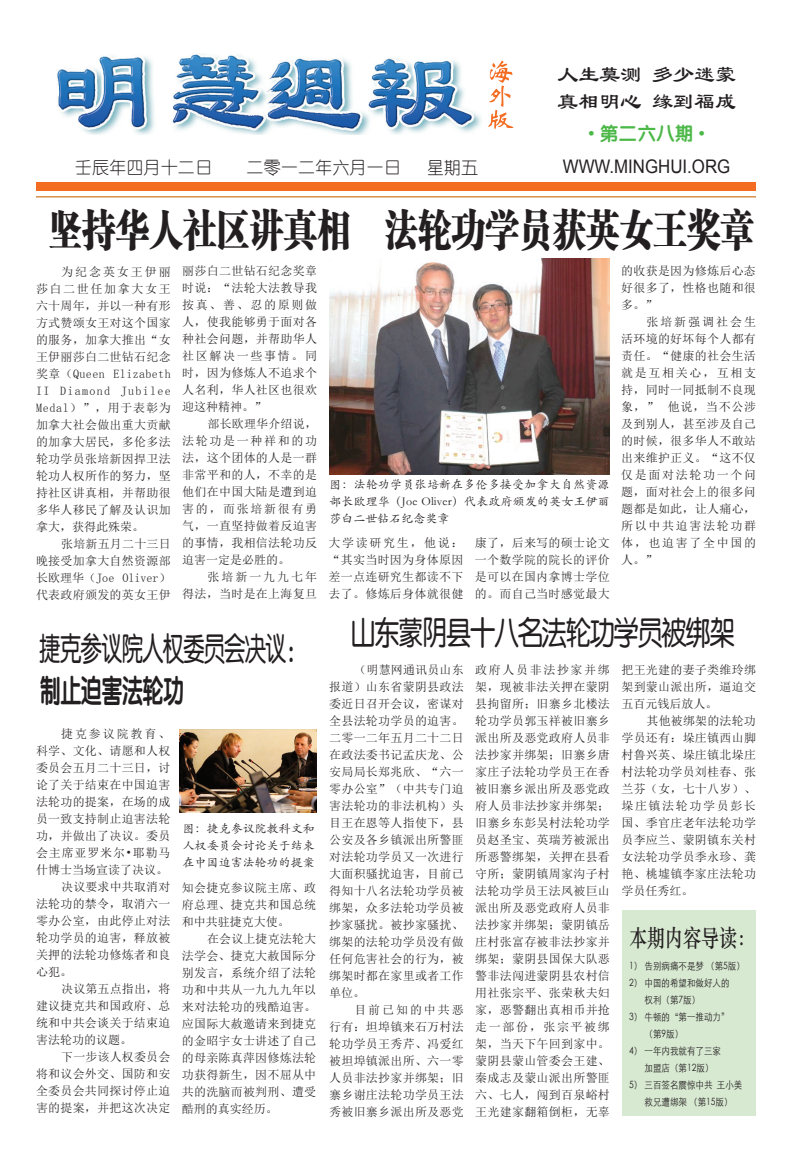
<style>
.page{position:relative;width:792px;height:1152px;background:#fff}
.page>*{position:absolute;margin:0;border:0;box-sizing:border-box;transform-origin:0 0}
.t1{font:43.2px "FZCSJW GB1 0";color:#231f20;scale:.78 1}
.t2{font:32.4px "FZY3 JW GB1 0";letter-spacing:-.05em;color:#231f20;scale:.78 1}
.t3{font:32.4px "FZY3 JW GB1 0";letter-spacing:-.05em;color:#231f20;scale:.67 1}
.t4{font:32.4px "FZY4 JW GB1 0";letter-spacing:-.05em;color:#231f20;scale:.67 1}
.t5{font:24px "ST Zhongsong";color:#231f20;scale:.75 1}
.t6{font:23.4px/26.5px "Li Su";color:#231f20;scale:.9 1}
.t7{font:18.7px "Arial";color:#231f20;scale:.9 1}
.t8{font:18.7px "FZY4 JW GB1 0";color:#4cb848}
.t9{font:17.2px "You Yuan";color:#231f20}
.t10{font:12px/17px "Sim Sun";letter-spacing:.02em;color:#231f20;text-align:justify}
.t11{font:12px/17px "ST Kaiti";color:#231f20;text-align:justify}
.t12{font:12px "Sim Sun";color:#231f20}
.t13{font:12px "Sim Sun";letter-spacing:.07em;color:#231f20}
.t14{font:12px "Sim Sun";letter-spacing:.155em;color:#231f20}
.t15{font:10px "ST Xihei";color:#231f20;scale:.85 1}
.s1{font-family:"Arial"}
</style>
<div class="page">
<div style="left:622px;top:910px;width:134px;height:206px;background:#d8e9d2"></div>
<hr style="left:36px;top:196px;width:720px;height:1px;background:#d06f18">
<div style="left:36px;top:182px;width:720px;height:9px;background:#f36c21"></div>
<svg style="left:488px;top:61px;width:25px;height:68px"></svg>
<img style="left:57px;top:54px;width:424px;height:80px">
<img style="left:329px;top:259px;width:280px;height:216px">
<img style="left:180px;top:729px;width:136px;height:84px">
<h3 class="t6" style="left:557px;top:61px;width:200px">人生莫测 多少迷蒙真相明心 缘到福成</h3>
<h3 class="t9" style="left:75px;top:158px;width:139px">壬辰年四月十二日</h3>
<h3 class="t9" style="left:247px;top:158px;width:156px">二零一二年六月一日</h3>
<h3 class="t9" style="left:427px;top:158px;width:53px">星期五</h3>
<h3 class="t8" style="left:588px;top:122px;width:118px"><span class="s1">•</span> 第二六八期 <span class="s1">•</span></h3>
<h3 class="t7" style="left:563px;top:154px;width:188px">WWW.MINGHUI.ORG</h3>
<h1 class="t1" style="left:49px;top:205px;width:906px">坚持华人社区讲真相　法轮功学员获英女王奖章</h1>
<p class="t10" style="left:36px;top:263px;width:136px;text-indent:25px">为纪念英女王伊丽莎白二世任加拿大女王六十周年，并以一种有形方式赞颂女王对这个国家的服务，加拿大推出“女王伊丽莎白二世钻石纪念奖章（Queen Elizabeth II Diamond Jubilee Medal）”，用于表彰为加拿大社会做出重大贡献的加拿大居民，多伦多法轮功学员张培新因捍卫法轮功人权所作的努力，坚持社区讲真相，并帮助很多华人移民了解及认识加拿大，获得此殊荣。</p>
<p class="t10" style="left:36px;top:535px;width:136px;text-indent:25px">张培新五月二十三日晚接受加拿大自然资源部长欧理华（Joe Oliver）代表政府颁发的英女王伊</p>
<p class="t10" style="left:182px;top:263px;width:136px">丽莎白二世钻石纪念奖章时说：“法轮大法教导我按真、善、忍的原则做人，使我能够勇于面对各种社会问题，并帮助华人社区解决一些事情。同时，因为修炼人不追求个人名利，华人社区也很欢迎这种精神。”</p>
<p class="t10" style="left:182px;top:416px;width:136px;text-indent:25px">部长欧理华介绍说，法轮功是一种祥和的功法，这个团体的人是一群非常平和的人，不幸的是他们在中国大陆是遭到迫害的，而张培新很有勇气，一直坚持做着反迫害的事情，我相信法轮功反迫害一定是必胜的。</p>
<p class="t10" style="left:182px;top:569px;width:136px;text-align:right">张培新一九九七年<br>得法，当时是在上海复旦</p>
<h2 class="t3" style="left:40px;top:632px;width:401px">捷克参议院人权委员会决议：</h2>
<h2 class="t4" style="left:40px;top:671px;width:218px">制止迫害法轮功</h2>
<p class="t14" style="left:61px;top:727px;width:111px">捷克参议院教育、</p>
<p class="t10" style="left:36px;top:742px;width:136px">科学、文化、请愿和人权</p>
<p class="t10" style="left:36px;top:759px;width:136px">委员会五月二十三日，讨</p>
<p class="t10" style="left:36px;top:776px;width:136px">论了关于结束在中国迫害</p>
<p class="t10" style="left:36px;top:793px;width:136px">法轮功的提案，在场的成</p>
<p class="t10" style="left:36px;top:810px;width:136px">员一致支持制止迫害法轮</p>
<p class="t10" style="left:36px;top:827px;width:136px">功，并做出了决议。委员</p>
<p class="t13" style="left:36px;top:846px;width:136px">会主席亚罗米尔•耶勒马</p>
<p class="t12" style="left:36px;top:863px;width:133px">什博士当场宣读了决议。</p>
<p class="t10" style="left:61px;top:878px;width:111px">决议要求中共取消对</p>
<p class="t10" style="left:36px;top:895px;width:136px">法轮功的禁令，取消六一</p>
<p class="t10" style="left:36px;top:912px;width:136px">零办公室，由此停止对法</p>
<p class="t10" style="left:36px;top:929px;width:136px">轮功学员的迫害，释放被</p>
<p class="t10" style="left:36px;top:946px;width:136px">关押的法轮功修炼者和良</p>
<p class="t10" style="left:36px;top:963px;width:38px">心犯。</p>
<p class="t10" style="left:61px;top:980px;width:111px">决议第五点指出，将</p>
<p class="t10" style="left:36px;top:997px;width:136px">建议捷克共和国政府、总</p>
<p class="t10" style="left:36px;top:1014px;width:136px">统和中共会谈关于结束迫</p>
<p class="t12" style="left:36px;top:1033px;width:97px">害法轮功的议题。</p>
<p class="t10" style="left:61px;top:1048px;width:111px">下一步该人权委员会</p>
<p class="t10" style="left:36px;top:1065px;width:136px">将和议会外交、国防和安</p>
<p class="t10" style="left:36px;top:1082px;width:136px">全委员会共同探讨停止迫</p>
<p class="t10" style="left:36px;top:1099px;width:136px">害的提案，并把这次决定</p>
<p class="t11" style="left:183px;top:819px;width:133px">图：捷克参议院教科文和人权委员会讨论关于结束在中国迫害法轮功的提案</p>
<p class="t10" style="left:182px;top:879px;width:136px">知会捷克参议院主席、政府总理、捷克共和国总统和中共驻捷克大使。</p>
<p class="t10" style="left:182px;top:930px;width:136px;text-indent:25px">在会议上捷克法轮大法学会、捷克大赦国际分别发言，系统介绍了法轮功和中共从一九九九年以来对法轮功的残酷迫害。应国际大赦邀请来到捷克的金昭宇女士讲述了自己的母亲陈真萍因修炼法轮功获得新生，因不屈从中共的洗脑而被判刑、遭受酷刑的真实经历。</p>
<p class="t11" style="left:329px;top:476px;width:282px">图：法轮功学员张培新在多伦多接受加拿大自然资源部长欧理华（Joe Oliver）代表政府颁发的英女王伊丽莎白二世钻石纪念奖章</p>
<p class="t10" style="left:329px;top:535px;width:136px">大学读研究生，他说：“其实当时因为身体原因差一点连研究生都读不下去了。修炼后身体就很健</p>
<p class="t10" style="left:475px;top:535px;width:136px">康了，后来写的硕士论文一个数学院的院长的评价是可以在国内拿博士学位的。而自己当时感觉最大</p>
<p class="t10" style="left:621px;top:263px;width:136px">的收获是因为修炼后心态好很多了，性格也随和很多。”</p>
<p class="t10" style="left:621px;top:314px;width:136px;text-indent:25px">张培新强调社会生活环境的好坏每个人都有责任。“健康的社会生活就是互相关心，互相支持，同时一同抵制不良现象，” 他说，当不公涉及到别人，甚至涉及自己的时候，很多华人不敢站出来维护正义。“这不仅仅是面对法轮功一个问题，面对社会上的很多问题都是如此，让人痛心，所以中共迫害法轮功群体，也迫害了全中国的人。”</p>
<h2 class="t2" style="left:350px;top:616px;width:494px">山东蒙阴县十八名法轮功学员被绑架</h2>
<p class="t10" style="left:329px;top:661px;width:136px;text-indent:25px">（明慧网通讯员山东报道）山东省蒙阴县政法委近日召开会议，密谋对全县法轮功学员的迫害。二零一二年五月二十二日在政法委书记孟庆龙、公安局局长郑兆欣、“六一零办公室”（中共专门迫害法轮功的非法机构）头目王在恩等人指使下，县公安及各乡镇派出所警匪对法轮功学员又一次进行大面积骚扰迫害，目前已得知十八名法轮功学员被绑架，众多法轮功学员被抄家骚扰。被抄家骚扰、绑架的法轮功学员没有做任何危害社会的行为，被绑架时都在家里或者工作单位。</p>
<p class="t10" style="left:329px;top:1001px;width:136px;text-indent:25px">目前已知的中共恶行有：坦埠镇来石万村法轮功学员王秀芹、冯爱红被坦埠镇派出所、六一零人员非法抄家并绑架；旧寨乡谢庄法轮功学员王法秀被旧寨乡派出所及恶党</p>
<p class="t10" style="left:475px;top:661px;width:136px">政府人员非法抄家并绑架，现被非法关押在蒙阴县拘留所；旧寨乡北楼法轮功学员郭玉祥被旧寨乡派出所及恶党政府人员非法抄家并绑架；旧寨乡唐家庄子法轮功学员王在香被旧寨乡派出所及恶党政府人员非法抄家并绑架；旧寨乡东彭吴村法轮功学员赵圣宝、英瑞芳被派出所恶警绑架，关押在县看守所；蒙阴镇周家沟子村法轮功学员王法凤被巨山派出所及恶党政府人员非法抄家并绑架；蒙阴镇岳庄村张富存被非法抄家并绑架；蒙阴县国保大队恶警非法闯进蒙阴县农村信用社张宗平、张荣秋夫妇家，恶警翻出真相币并抢走一部份，张宗平被绑架，当天下午回到家中。蒙阴县蒙山管委会王建、秦成志及蒙山派出所警匪六、七人，闯到百泉峪村王光建家翻箱倒柜，无辜</p>
<p class="t10" style="left:621px;top:661px;width:136px">把王光建的妻子类维玲绑架到蒙山派出所，逼迫交五百元钱后放人。</p>
<p class="t10" style="left:621px;top:712px;width:136px;text-indent:25px">其他被绑架的法轮功学员还有：垛庄镇西山脚村鲁兴英、垛庄镇北垛庄村法轮功学员刘桂春、张兰芬（女，七十八岁）、垛庄镇法轮功学员彭长国、季官庄老年法轮功学员李应兰、蒙阴镇东关村女法轮功学员季永珍、龚艳、桃墟镇李家庄法轮功学员任秀红。</p>
<h3 class="t5" style="left:629px;top:920px;width:169px">本期内容导读：</h3>
<p class="t15" style="left:629px;top:958px;width:138px">1） 告别病痛不是梦 （第5版）</p>
<p class="t15" style="left:629px;top:975px;width:120px">2） 中国的希望和做好人的</p>
<p class="t15" style="left:645px;top:992px;width:67px">权利（第7版）</p>
<p class="t15" style="left:629px;top:1009px;width:120px">3） 牛顿的“第一推动力”</p>
<p class="t15" style="left:645px;top:1026px;width:47px">（第9版）</p>
<p class="t15" style="left:629px;top:1043px;width:110px">4） 一年内我就有了三家</p>
<p class="t15" style="left:645px;top:1060px;width:83px">加盟店（第12版）</p>
<p class="t15" style="left:629px;top:1077px;width:135px">5） 三百签名震惊中共 王小美</p>
<p class="t15" style="left:645px;top:1094px;width:105px">救兄遭绑架 （第15版）</p>
</div>
